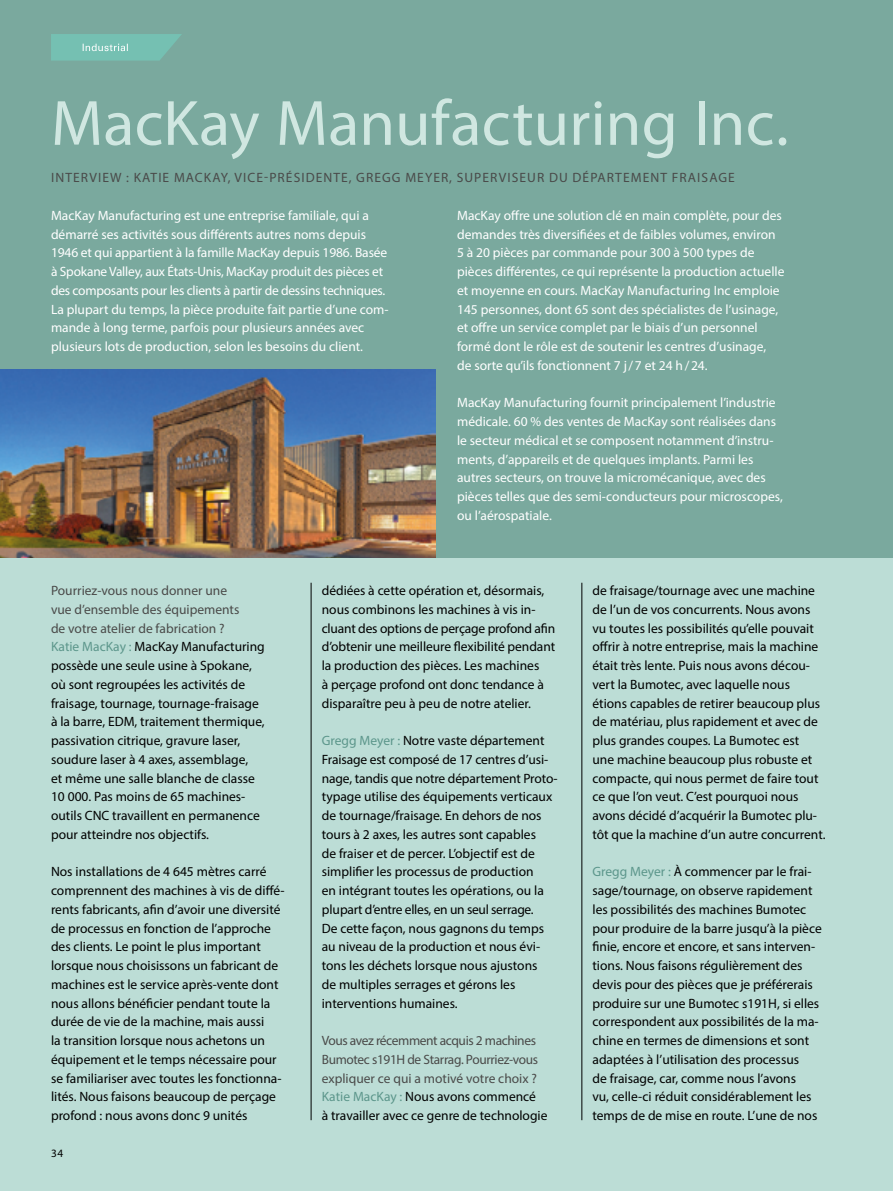
<style>
.page{position:relative;width:893px;height:1191px;background:#bcddd6}
.page>*{position:absolute;margin:0;border:0;box-sizing:border-box;transform-origin:0 0}
.t1{font:64.5px "Myriad Pro";letter-spacing:.005em;color:#d0e7e1}
.t2{font:13.5px/18.8px "Myriad Pro";color:#000}
.t3{font:13.5px/18.8px "Myriad Pro";color:#fff}
.t4{font:13.5px/18.8px "Myriad Pro";color:#4a4a49}
.t5{font:13.5px "Myriad Pro";letter-spacing:.08em;color:#4a4a49}
.t6{font:11.25px "Myriad Pro";color:#000}
.s1{color:#4a4a49}
.s2{color:#5c968b}
.s3{color:#000}
</style>
<div class="page">
<div style="left:0;top:0;width:893px;height:557px;background:#7aa99e"></div>
<img style="left:0;top:370px;width:436px;height:187px">
<svg style="left:51px;top:34px;width:131px;height:27px;background:#79bfb2"></svg>
<hr style="left:311px;top:583px;width:1px;height:537px;background:#000">
<hr style="left:581px;top:583px;width:1px;height:537px;background:#000">
<h1 class="t1" style="left:51px;top:83px;width:739px">MacKay Manufacturing Inc.</h1>
<p class="t5" style="left:51px;top:169px;width:685px">INTERVIEW : KATIE MACKAY, VICE-PRÉSIDENTE, GREGG MEYER, SUPERVISEUR DU DÉPARTEMENT FRAISAGE</p>
<p class="t3" style="left:51px;top:206px;width:339px">MacKay Manufacturing est une entreprise familiale, qui a démarré ses activités sous différents autres noms depuis 1946 et qui appartient à la famille MacKay depuis 1986. Basée à Spokane Valley, aux États-Unis, MacKay produit des pièces et des composants pour les clients à partir de dessins techniques.<br>La plupart du temps, la pièce produite fait partie d’une com&shy;mande à long terme, parfois pour plusieurs années avec plusieurs lots de production, selon les besoins du client.</p>
<p class="t3" style="left:457px;top:206px;width:329px">MacKay offre une solution clé en main complète, pour des demandes très diversifiées et de faibles volumes, environ 5 à 20 pièces par commande pour 300 à 500 types de pièces différentes, ce qui représente la production actuelle et moyenne en cours. MacKay Manufacturing Inc emploie 145 personnes, dont 65 sont des spécialistes de l’usinage, et offre un service complet par le biais d’un personnel formé dont le rôle est de soutenir les centres d’usinage,<br>de sorte qu’ils fonctionnent 7 j/7 et 24 h/24.</p>
<p class="t3" style="left:457px;top:393px;width:327px">MacKay Manufacturing fournit principalement l’industrie médicale. 60 % des ventes de MacKay sont réalisées dans le secteur médical et se composent notamment d’instru&shy;ments, d’appareils et de quelques implants. Parmi les autres secteurs, on trouve la micromécanique, avec des pièces telles que des semi-conducteurs pour microscopes, ou l’aérospatiale.</p>
<p class="t2" style="left:51px;top:581px;width:215px"><span class="s1">Pourriez-vous nous donner une<br>vue d’ensemble des équipements<br>de votre atelier de fabrication ?<br></span><span class="s2">Katie MacKay :</span> MacKay Manufacturing possède une seule usine à Spokane, où sont regroupées les activités de fraisage, tournage, tournage-fraisage à la barre, EDM, traitement thermique, passivation citrique, gravure laser, soudure laser à 4 axes, assemblage,<br>et même une salle blanche de classe 10 000. Pas moins de 65 machines&shy;outils CNC travaillent en permanence pour atteindre nos objectifs.</p>
<p class="t2" style="left:51px;top:862px;width:235px">Nos installations de 4 645 mètres carré comprennent des machines à vis de diffé&shy;rents fabricants, afin d’avoir une diversité de processus en fonction de l’approche des clients. Le point le plus important lorsque nous choisissons un fabricant de machines est le service après-vente dont nous allons bénéficier pendant toute la durée de vie de la machine, mais aussi<br>la transition lorsque nous achetons un équipement et le temps nécessaire pour se familiariser avec toutes les fonctionna&shy;lités. Nous faisons beaucoup de perçage profond : nous avons donc 9 unités</p>
<p class="t6" style="left:51px;top:1145px;width:14px">34</p>
<p class="t2" style="left:322px;top:581px;width:235px">dédiées à cette opération et, désormais, nous combinons les machines à vis in&shy;cluant des options de perçage profond afin d’obtenir une meilleure flexibilité pendant la production des pièces. Les machines<br>à perçage profond ont donc tendance à disparaître peu à peu de notre atelier.</p>
<p class="t2" style="left:322px;top:731px;width:237px"><span class="s2">Gregg Meyer :</span> Notre vaste département Fraisage est composé de 17 centres d’usi&shy;nage, tandis que notre département Proto&shy;typage utilise des équipements verticaux de tournage/fraisage. En dehors de nos tours à 2 axes, les autres sont capables<br>de fraiser et de percer. L’objectif est de simplifier les processus de production<br>en intégrant toutes les opérations, ou la plupart d’entre elles, en un seul serrage.<br>De cette façon, nous gagnons du temps au niveau de la production et nous évi&shy;tons les déchets lorsque nous ajustons<br>de multiples serrages et gérons les interventions humaines.</p>
<p class="t4" style="left:322px;top:1031px;width:227px">Vous avez récemment acquis 2 machines Bumotec s191H de Starrag. Pourriez-vous expliquer ce qui a motivé votre choix ?<br><span class="s2">Katie MacKay :</span> <span class="s3">Nous avons commencé<br>à travailler avec ce genre de technologie</span></p>
<p class="t2" style="left:592px;top:581px;width:235px">de fraisage/tournage avec une machine de l’un de vos concurrents. Nous avons vu toutes les possibilités qu’elle pouvait offrir à notre entreprise, mais la machine était très lente. Puis nous avons décou&shy;vert la Bumotec, avec laquelle nous étions capables de retirer beaucoup plus de matériau, plus rapidement et avec de plus grandes coupes. La Bumotec est<br>une machine beaucoup plus robuste et compacte, qui nous permet de faire tout ce que l’on veut. C’est pourquoi nous avons décidé d’acquérir la Bumotec plu&shy;tôt que la machine d’un autre concurrent.</p>
<p class="t2" style="left:592px;top:862px;width:231px"><span class="s2">Gregg Meyer :</span> À commencer par le frai&shy;sage/tournage, on observe rapidement les possibilités des machines Bumotec pour produire de la barre jusqu’à la pièce finie, encore et encore, et sans interven&shy;tions. Nous faisons régulièrement des devis pour des pièces que je préférerais produire sur une Bumotec s191H, si elles correspondent aux possibilités de la ma&shy;chine en termes de dimensions et sont adaptées à l’utilisation des processus<br>de fraisage, car, comme nous l’avons<br>vu, celle-ci réduit considérablement les temps de de mise en route. L’une de nos</p>
</div>
